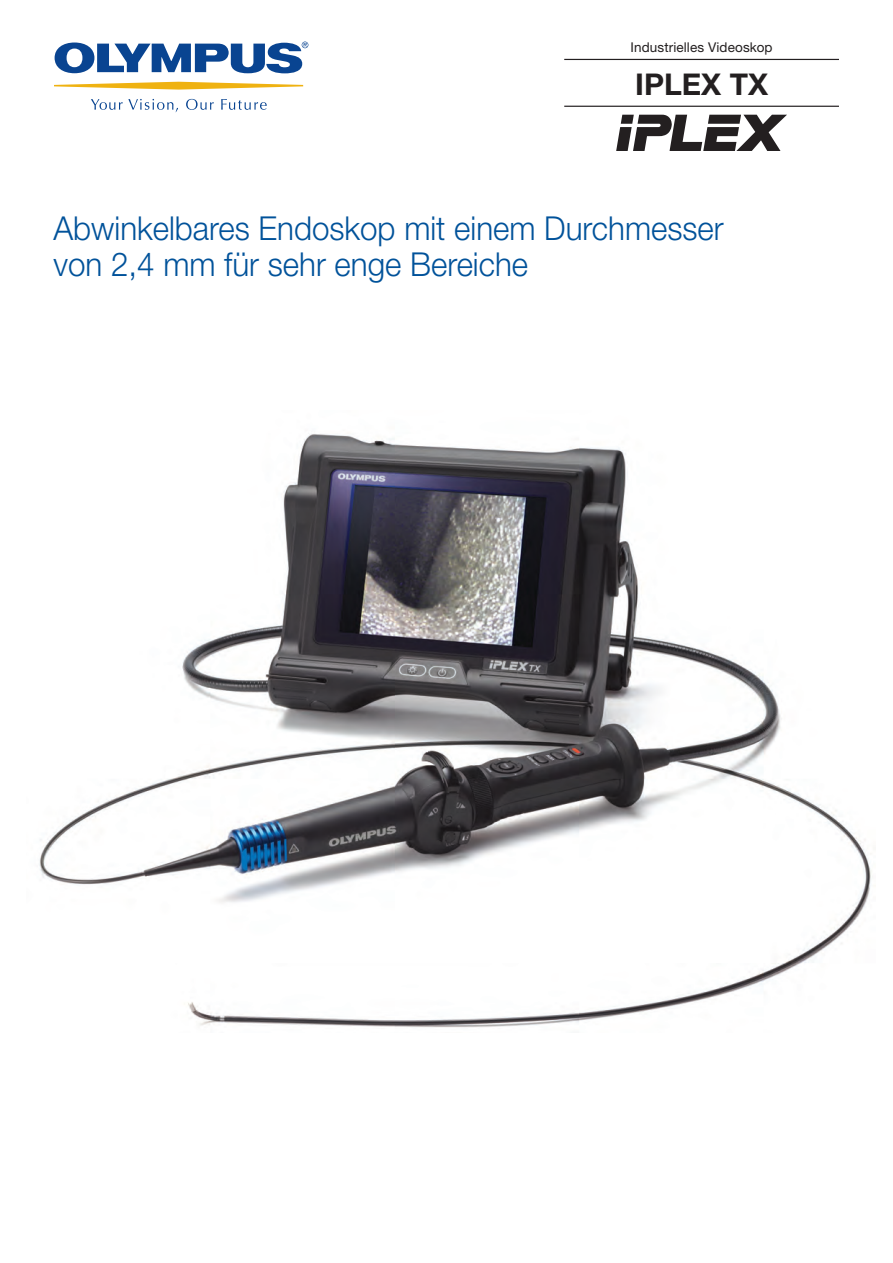
<style>
.page{position:relative;width:893px;height:1263px;background:#fff}
.page>*{position:absolute;margin:0;border:0;box-sizing:border-box;transform-origin:0 0}
.Title_2_287_nonTOC{font:300 33px/36px "Helvetica Neue LT Pro";color:#01529a;scale:.95 1}
.Title_0{font:700 30px "Helvetica Neue LT Pro";color:#231f20}
.Title_00{font:13.5px "Helvetica Neue LT Pro";letter-spacing:.01em;color:#231f20}
</style>
<div class="page">
<svg style="left:54px;top:82px;width:249px;height:8px"></svg>
<svg style="left:91px;top:99px;width:87px;height:13px"></svg>
<svg style="left:186px;top:99px;width:28px;height:11px"></svg>
<svg style="left:221px;top:99px;width:46px;height:11px"></svg>
<svg style="left:55px;top:42px;width:253px;height:31px"></svg>
<hr style="left:564px;top:59px;width:275px;height:1px;background:#231f20">
<hr style="left:564px;top:106px;width:275px;height:1px;background:#231f20">
<img style="left:39px;top:434px;width:833px;height:594px">
<svg style="left:616px;top:115px;width:171px;height:36px"></svg>
<p class="Title_00" style="left:631px;top:39px;width:144px">Industrielles Videoskop</p>
<p class="Title_0" style="left:635px;top:65px;width:134px">IPLEX TX</p>
<p class="Title_2_287_nonTOC" style="left:54px;top:210px;width:707px">Abwinkelbares Endoskop mit einem Durchmesser von 2,4 mm für sehr enge Bereiche</p>
</div>
